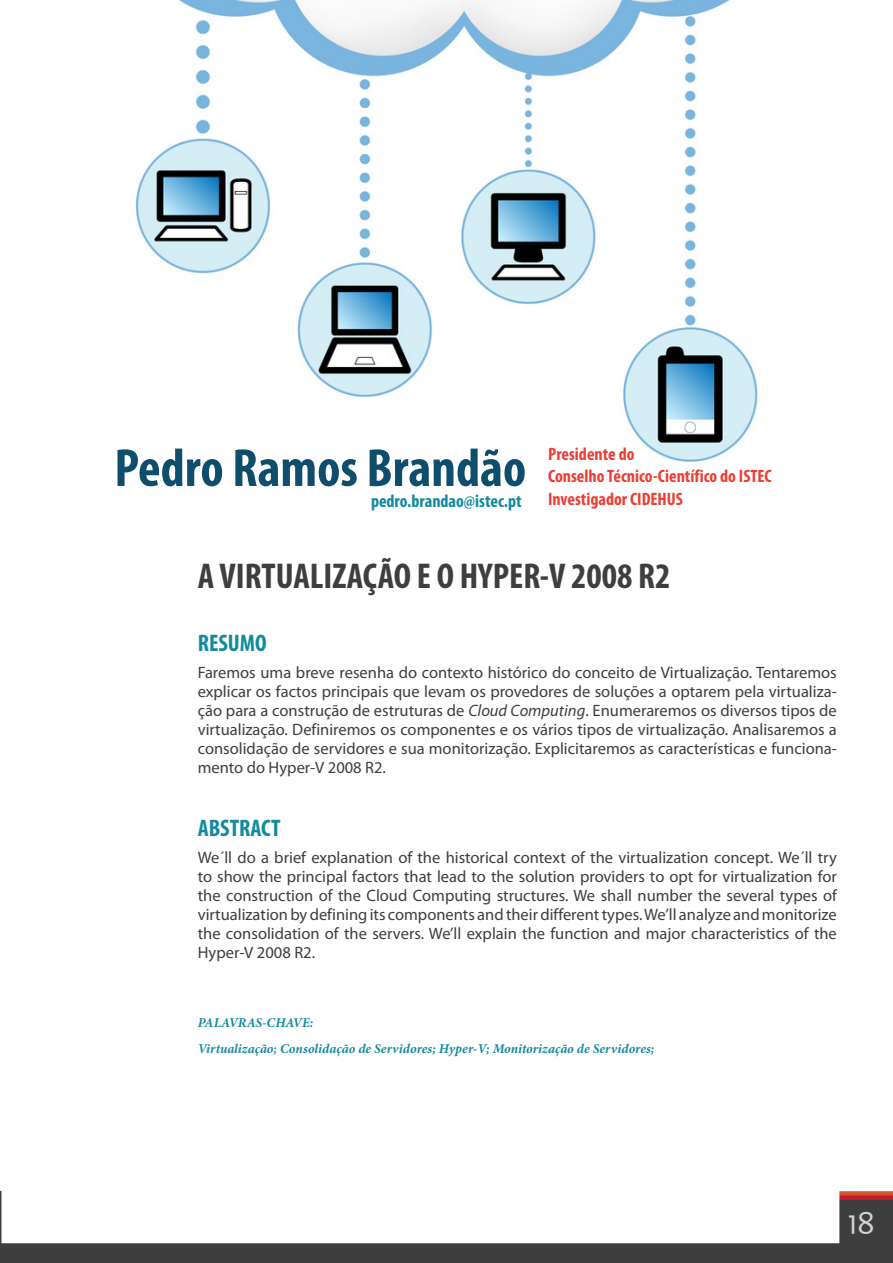
<style>
.page{position:relative;width:893px;height:1263px;background:#fff}
.page>*{position:absolute;margin:0;border:0;box-sizing:border-box;transform-origin:0 0}
.t1{font:700 condensed 54px "Myriad Pro";color:#0e4d6b}
.t2{font:700 condensed 36px "Myriad Pro";color:#3e3e3f}
.t3{font:33px "Slabo 27 px";color:#d1d2d4}
.Título_1_Azul{font:700 condensed 24px "Myriad Pro";color:#138a9d}
.t4{font:700 condensed 18px "Myriad Pro";color:#ee3e35}
.t5{font:700 condensed 18px "Myriad Pro";color:#138a9d}
.t6{font:16.5px/18.9px "Myriad Pro";color:#3e3e3f;text-align:justify}
.key_words{font:italic 700 13.5px "Minion Pro";color:#138a9d}
.s1{font-style:italic}
</style>
<div class="page">
<div style="left:0;top:1191px;width:893px;height:72px;background:#3e3e3f"></div>
<div style="left:830px;top:1195px;width:63px;height:5px;background:#be1d2c"></div>
<hr style="left:830px;top:1192px;width:63px;height:3px;background:#ee3e35">
<hr style="left:830px;top:1191px;width:63px;height:1px;background:#f1851e">
<div style="left:2px;top:1185px;width:837px;height:57px;background:#fff"></div>
<div style="left:1px;top:1184px;width:838px;height:59px;border:2px solid #fff"></div>
<img style="left:135px;top:0;width:623px;height:462px">
<p class="t1" style="left:114px;top:434px;width:413px">Pedro Ramos Brandão</p>
<p class="t4" style="left:548px;top:442px;width:88px">Presidente do</p>
<p class="t4" style="left:548px;top:465px;width:225px">Conselho Técnico-Científico do ISTEC</p>
<p class="t5" style="left:371px;top:489px;width:152px">pedro.brandao@istec.pt</p>
<p class="t4" style="left:548px;top:487px;width:136px">Investigador CIDEHUS</p>
<p class="t2" style="left:198px;top:553px;width:474px">A VIRTUALIZAÇÃO E O HYPER-V 2008 R2</p>
<p class="Título_1_Azul" style="left:198px;top:627px;width:71px">RESUMO</p>
<p class="t6" style="left:198px;top:663px;width:641px">Faremos uma breve resenha do contexto histórico do conceito de Virtualização. Tentaremos explicar os factos principais que levam os provedores de soluções a optarem pela virtualiza&shy;ção para a construção de estruturas de <span class="s1">Cloud Computing</span>. Enumeraremos os diversos tipos de virtualização. Definiremos os componentes e os vários tipos de virtualização. Analisaremos a consolidação de servidores e sua monitorização. Explicitaremos as características e funciona&shy;mento do Hyper-V 2008 R2.</p>
<p class="Título_1_Azul" style="left:198px;top:813px;width:64px">ABSTRACT</p>
<p class="t6" style="left:198px;top:848px;width:641px">We´ll do a brief explanation of the historical context of the virtualization concept. We´ll try to show the principal factors that lead to the solution providers to opt for virtualization for the construction of the Cloud Computing structures. We shall number the several types of virtualization by defining its components and their different types. We’ll analyze and monitorize the consolidation of the servers. We’ll explain the function and major characteristics of the Hyper-V 2008 R2.</p>
<p class="key_words" style="left:198px;top:1013px;width:117px">PALAVRAS-CHAVE:</p>
<p class="key_words" style="left:198px;top:1038px;width:458px">Virtualização; Consolidação de Servidores; Hyper-V; Monitorização de Servidores;</p>
<h3 class="t3" style="left:848px;top:1203px;width:28px">18</h3>
</div>
